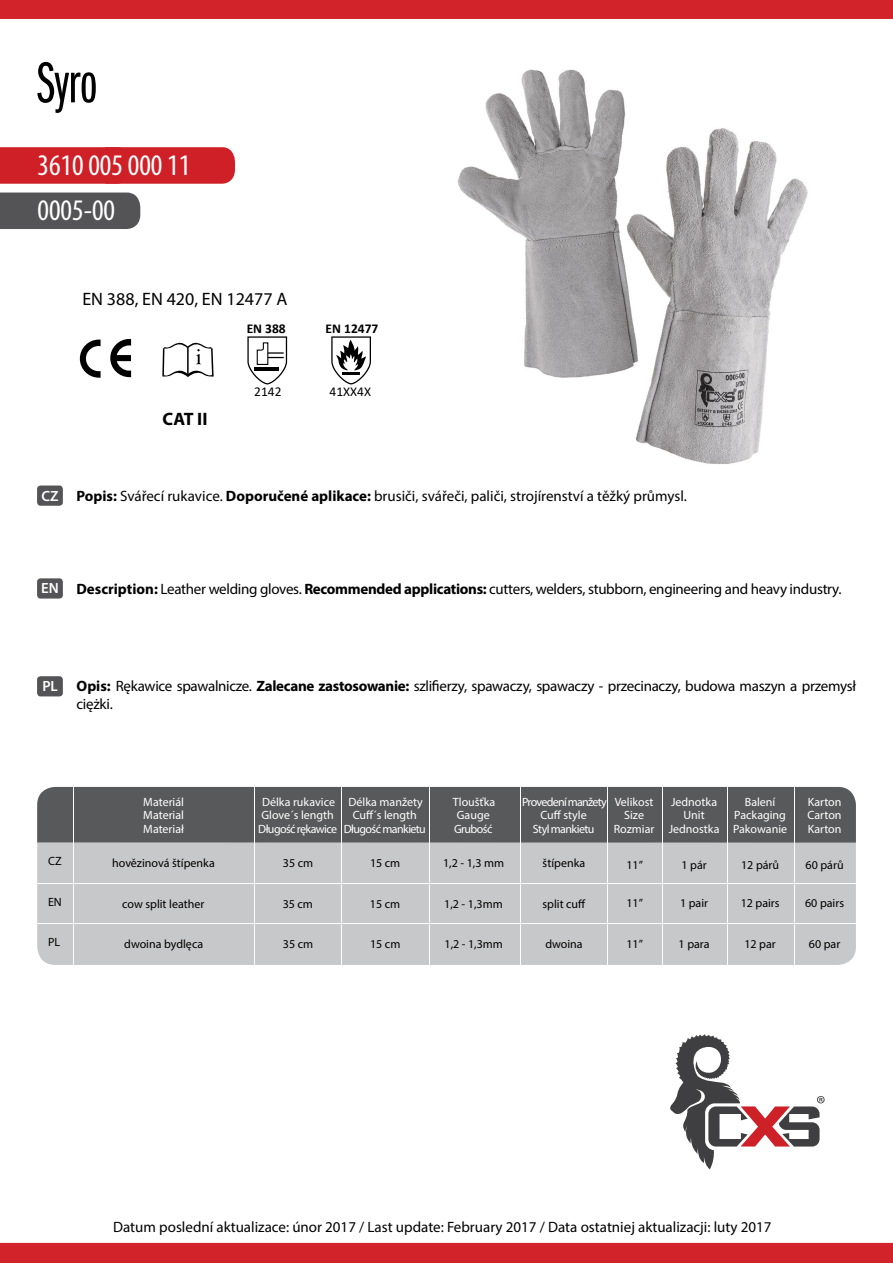
<style>
.page{position:relative;width:893px;height:1263px;background:#fff}
.page>*{position:absolute;margin:0;border:0;box-sizing:border-box;transform-origin:0 0}
.t1{font:60px "Franklin Got Itc DOT Boo Ext Com";color:#000}
.t2{font:condensed 30px "Myriad Pro";color:#fff}
.t3{font:18px "Myriad Pro";color:#000}
.t4{font:700 18px "Myriad Pro";color:#000}
.t5{font:15px/18px "Myriad Pro";letter-spacing:-.01em;color:#000}
.t6{font:600 14.85px "Myriad Pro";color:#fff}
.t7{font:700 13.5px "Calibri";color:#000}
.t8{font:13.5px "Calibri";color:#000}
.t9{font:12px "Myriad Pro";color:#000}
.t10{font:12px "Myriad Pro";color:#fff}
.t11{font:12px "Myriad Pro";letter-spacing:-.05em;color:#fff}
.t12{font:12px "Myriad Pro";letter-spacing:-.06em;color:#fff}
.s1{font-weight:700}
</style>
<div class="page">
<div style="left:0;top:147px;width:235px;height:37px;background:#cf2027"></div>
<img style="left:457px;top:69px;width:351px;height:395px">
<svg style="left:670px;top:1034px;width:155px;height:135px"></svg>
<div style="left:37px;top:485px;width:26px;height:21px;background:#545456;border-radius:3px"></div>
<div style="left:37px;top:578px;width:26px;height:21px;background:#545456;border-radius:3px"></div>
<div style="left:37px;top:676px;width:26px;height:20px;background:#545456;border-radius:3px"></div>
<div style="left:0;top:0;width:893px;height:19px;background:#d2232a"></div>
<div style="left:0;top:1243px;width:893px;height:20px;background:#d2232a"></div>
<svg style="left:247px;top:336px;width:40px;height:48px"></svg>
<svg style="left:162px;top:342px;width:52px;height:35px"></svg>
<svg style="left:80px;top:339px;width:51px;height:39px"></svg>
<svg style="left:331px;top:336px;width:40px;height:48px"></svg>
<div style="left:37px;top:787px;width:819px;height:178px;background:#c7c8ca;border-radius:18px"></div>
<div style="left:37px;top:787px;width:819px;height:55px;background:#58595b"></div>
<hr style="left:254px;top:787px;width:1px;height:178px;background:#fff">
<hr style="left:73px;top:787px;width:1px;height:178px;background:#fff">
<hr style="left:37px;top:923px;width:819px;height:1px;background:#fff">
<hr style="left:37px;top:883px;width:819px;height:1px;background:#fff">
<hr style="left:794px;top:787px;width:1px;height:178px;background:#fff">
<hr style="left:727px;top:787px;width:1px;height:178px;background:#fff">
<hr style="left:662px;top:787px;width:1px;height:178px;background:#fff">
<hr style="left:607px;top:787px;width:1px;height:178px;background:#fff">
<hr style="left:520px;top:787px;width:1px;height:178px;background:#fff">
<hr style="left:429px;top:787px;width:1px;height:178px;background:#fff">
<hr style="left:341px;top:787px;width:1px;height:178px;background:#fff">
<div style="left:0;top:193px;width:140px;height:36px;background:#545456"></div>
<h1 class="t1" style="left:37px;top:51px;width:62px">Syro</h1>
<h2 class="t2" style="left:38px;top:147px;width:154px">3610 005 000 11</h2>
<h2 class="t2" style="left:38px;top:192px;width:79px">0005-00</h2>
<p class="t3" style="left:82px;top:288px;width:207px">EN 388, EN 420, EN 12477 A</p>
<p class="t7" style="left:247px;top:319px;width:41px">EN 388</p>
<p class="t4" style="left:163px;top:407px;width:46px">CAT II</p>
<p class="t8" style="left:254px;top:382px;width:29px">2142</p>
<p class="t7" style="left:326px;top:319px;width:54px">EN 12477</p>
<p class="t8" style="left:330px;top:382px;width:43px">41XX4X</p>
<p class="t6" style="left:42px;top:486px;width:19px">CZ</p>
<p class="t5" style="left:77px;top:486px;width:612px"><span class="s1">Popis:</span> Svářecí rukavice. <span class="s1">Doporučené aplikace:</span> brusiči, svářeči, paliči, strojírenství a těžký průmysl.</p>
<p class="t6" style="left:41px;top:579px;width:19px">EN</p>
<p class="t5" style="left:77px;top:579px;width:767px"><span class="s1">Description:</span> Leather welding gloves. <span class="s1">Recommended applications:</span> cutters, welders, stubborn, engineering and heavy industry.</p>
<p class="t6" style="left:42px;top:677px;width:17px">PL</p>
<p class="t5" style="left:77px;top:677px;width:781px"><span class="s1">Opis:</span> Rękawice spawalnicze. <span class="s1">Zalecane zastosowanie:</span> szlifierzy, spawaczy, spawaczy - przecinaczy, budowa maszyn a przemysł ciężki.</p>
<p class="t10" style="left:143px;top:794px;width:42px">Materiál</p>
<p class="t10" style="left:143px;top:808px;width:42px">Material</p>
<p class="t10" style="left:143px;top:822px;width:42px">Materiał</p>
<p class="t10" style="left:262px;top:794px;width:75px">Délka rukavice</p>
<p class="t11" style="left:258px;top:821px;width:80px">Długość rękawice</p>
<p class="t10" style="left:349px;top:794px;width:76px">Délka manžety</p>
<p class="t11" style="left:344px;top:821px;width:84px">Długość mankietu</p>
<p class="t10" style="left:353px;top:808px;width:66px">Cuff´s length</p>
<p class="t10" style="left:261px;top:808px;width:74px">Glove´s length</p>
<p class="t10" style="left:453px;top:794px;width:44px">Tloušťka</p>
<p class="t11" style="left:454px;top:821px;width:40px">Grubość</p>
<p class="t10" style="left:457px;top:808px;width:34px">Gauge</p>
<p class="t12" style="left:522px;top:794px;width:86px">Provedení manžety</p>
<p class="t11" style="left:533px;top:821px;width:63px">Styl mankietu</p>
<p class="t10" style="left:615px;top:794px;width:40px">Velikost</p>
<p class="t10" style="left:614px;top:821px;width:42px">Rozmiar</p>
<p class="t10" style="left:540px;top:808px;width:48px">Cuff style</p>
<p class="t10" style="left:624px;top:808px;width:21px">Size</p>
<p class="t10" style="left:671px;top:794px;width:48px">Jednotka</p>
<p class="t10" style="left:669px;top:821px;width:52px">Jednostka</p>
<p class="t10" style="left:683px;top:808px;width:23px">Unit</p>
<p class="t10" style="left:745px;top:794px;width:32px">Balení</p>
<p class="t10" style="left:733px;top:821px;width:56px">Pakowanie</p>
<p class="t10" style="left:734px;top:808px;width:53px">Packaging</p>
<p class="t10" style="left:808px;top:794px;width:35px">Karton</p>
<p class="t10" style="left:808px;top:821px;width:35px">Karton</p>
<p class="t10" style="left:808px;top:808px;width:36px">Carton</p>
<p class="t9" style="left:48px;top:854px;width:15px">CZ</p>
<p class="t9" style="left:112px;top:856px;width:104px">hovězinová štípenka</p>
<p class="t9" style="left:283px;top:856px;width:32px">35 cm</p>
<p class="t9" style="left:370px;top:856px;width:32px">15 cm</p>
<p class="t9" style="left:443px;top:856px;width:62px">1,2 - 1,3 mm</p>
<p class="t9" style="left:543px;top:856px;width:44px">štípenka</p>
<p class="t9" style="left:626px;top:858px;width:18px">11”</p>
<p class="t9" style="left:681px;top:858px;width:27px">1 pár</p>
<p class="t9" style="left:741px;top:858px;width:40px">12 párů</p>
<p class="t9" style="left:806px;top:858px;width:40px">60 párů</p>
<p class="t9" style="left:48px;top:894px;width:15px">EN</p>
<p class="t9" style="left:122px;top:896px;width:84px">cow split leather</p>
<p class="t9" style="left:283px;top:896px;width:32px">35 cm</p>
<p class="t9" style="left:370px;top:896px;width:32px">15 cm</p>
<p class="t9" style="left:444px;top:896px;width:60px">1,2 - 1,3mm</p>
<p class="t9" style="left:542px;top:896px;width:45px">split cuff</p>
<p class="t9" style="left:626px;top:896px;width:18px">11”</p>
<p class="t9" style="left:680px;top:896px;width:30px">1 pair</p>
<p class="t9" style="left:741px;top:896px;width:40px">12 pairs</p>
<p class="t9" style="left:805px;top:896px;width:40px">60 pairs</p>
<p class="t9" style="left:48px;top:935px;width:14px">PL</p>
<p class="t9" style="left:124px;top:937px;width:80px">dwoina bydlęca</p>
<p class="t9" style="left:283px;top:937px;width:32px">35 cm</p>
<p class="t9" style="left:370px;top:937px;width:32px">15 cm</p>
<p class="t9" style="left:444px;top:937px;width:60px">1,2 - 1,3mm</p>
<p class="t9" style="left:545px;top:937px;width:39px">dwoina</p>
<p class="t9" style="left:626px;top:937px;width:18px">11”</p>
<p class="t9" style="left:679px;top:937px;width:32px">1 para</p>
<p class="t9" style="left:744px;top:937px;width:33px">12 par</p>
<p class="t9" style="left:809px;top:937px;width:33px">60 par</p>
<p class="t5" style="left:113px;top:1218px;width:660px">Datum poslední aktualizace: únor 2017 / Last update: February 2017 / Data ostatniej aktualizacji: luty 2017</p>
</div>
